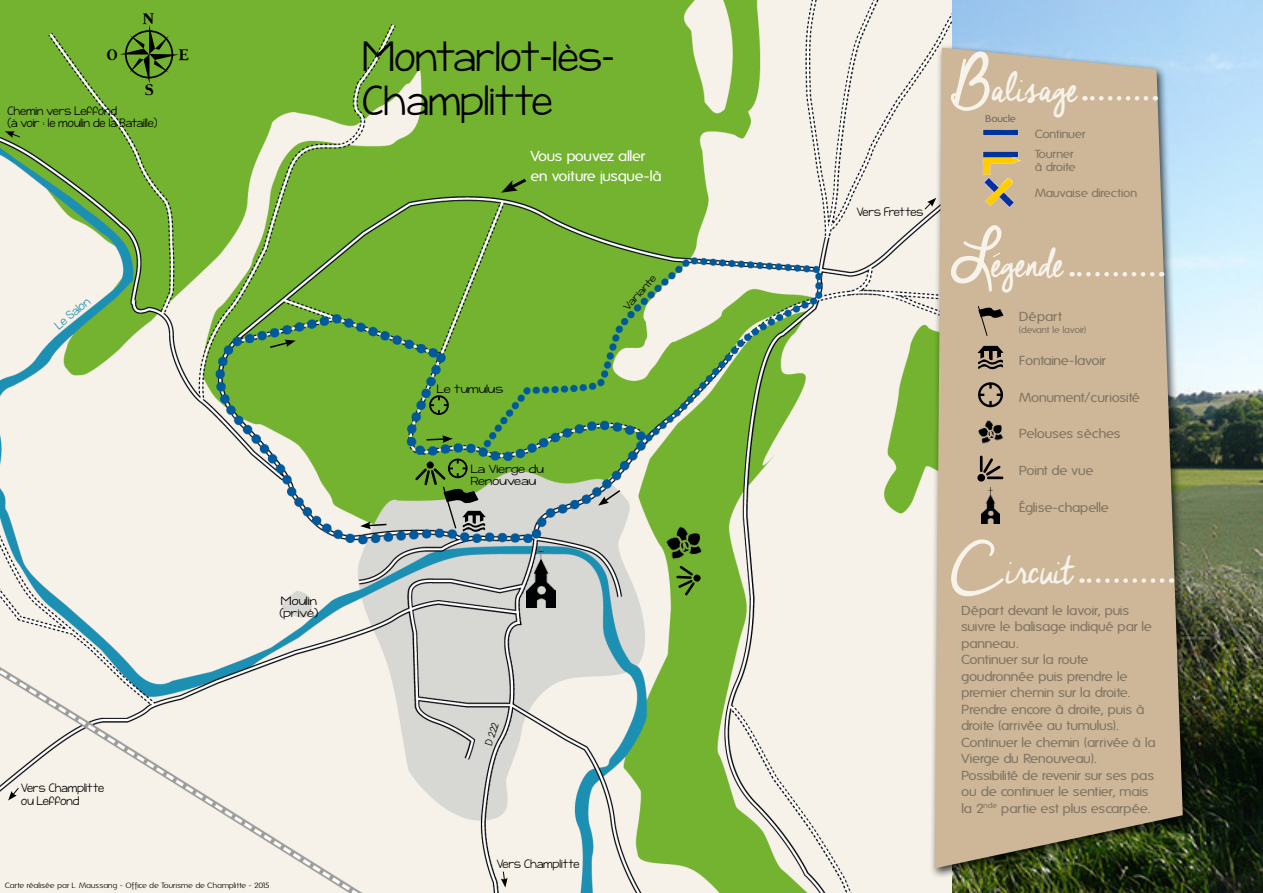
<style>
.page{position:relative;width:1263px;height:893px;background:#fff}
.page>*{position:absolute;margin:0;border:0;box-sizing:border-box;transform-origin:0 0}
.t1{font:40.5px "Cheddar Jack";letter-spacing:-.025em;color:#f7f2ea}
.t2{font:36px/43.2px "KG Payphone";letter-spacing:.015em;color:#000}
.t3{font:14.1px/19.5px "Folks";letter-spacing:-.035em;color:#fff;scale:1.18 1}
.t4{font:700 13.2px "Ursa Serif";color:#000}
.t5{font:12.75px/16.5px "Folks";letter-spacing:-.035em;color:#827563;scale:1.18 1}
.t6{font:11.55px/13.5px "Folks";letter-spacing:-.035em;color:#827563;scale:1.18 1}
.t7{font:10.5px/12.6px "KG Payphone";letter-spacing:.01em;color:#000}
.t8{font:10.5px "KG Payphone";letter-spacing:-.035em;color:#000}
.t9{font:10.5px "KG Payphone";color:#1e8fb1}
.t10{font:10.2px/12px "KG Payphone";letter-spacing:.015em;color:#000;scale:1.18 1}
.t11{font:9.6px "Folks";letter-spacing:-.035em;color:#72675d;scale:1.18 1}
.t12{font:9px "KG Payphone";color:#000}
.t13{font:8.85px "Folks";letter-spacing:-.035em;color:#827563;scale:1.18 1}
.t14{font:8.85px "KG Payphone";color:#000;scale:1.18 1}
.t15{font:300 7.65px "Folks";letter-spacing:-.035em;color:#000;scale:1.18 1}
.s1{font-size:72px}
</style>
<div class="page">
<img style="left:951px;top:0;width:312px;height:893px">
<img style="left:0;top:0;width:951px;height:893px">
<svg style="left:120px;top:25px;width:59px;height:59px;background:#5a8d24"></svg>
<img style="left:526px;top:546px;width:29px;height:61px">
<img style="left:665px;top:525px;width:37px;height:35px">
<svg style="left:675px;top:564px;width:26px;height:33px"></svg>
<div style="left:429px;top:395px;width:20px;height:20px;border:2px solid #000;border-radius:50%"></div>
<svg style="left:430px;top:396px;width:18px;height:18px"></svg>
<svg style="left:360px;top:522px;width:28px;height:7px"></svg>
<svg style="left:268px;top:340px;width:28px;height:9px"></svg>
<svg style="left:425px;top:435px;width:28px;height:8px"></svg>
<svg style="left:598px;top:489px;width:24px;height:17px"></svg>
<div style="left:929px;top:43px;width:264px;height:836px;background:#000;opacity:.75"></div>
<svg style="left:935px;top:48px;width:248px;height:820px;background:#c3b195"></svg>
<svg style="left:978px;top:306px;width:25px;height:31px"></svg>
<div style="left:978px;top:382px;width:25px;height:25px;border:2px solid #000;border-radius:50%"></div>
<svg style="left:979px;top:383px;width:23px;height:23px"></svg>
<div style="left:977px;top:474px;width:8px;height:8px;background:#000;border-radius:50%"></div>
<hr style="left:988px;top:476px;width:14px;height:3px;background:#000">
<svg style="left:980px;top:456px;width:23px;height:22px"></svg>
<img style="left:977px;top:419px;width:27px;height:25px">
<img style="left:982px;top:487px;width:17px;height:36px">
<svg style="left:977px;top:346px;width:26px;height:24px"></svg>
<svg style="left:501px;top:176px;width:28px;height:17px"></svg>
<svg style="left:413px;top:459px;width:73px;height:73px;background:#829f66"></svg>
<svg style="left:8px;top:787px;width:11px;height:13px"></svg>
<svg style="left:5px;top:131px;width:16px;height:7px"></svg>
<svg style="left:924px;top:198px;width:12px;height:12px"></svg>
<svg style="left:501px;top:871px;width:7px;height:17px"></svg>
<svg style="left:1084px;top:96px;width:62px;height:5px"></svg>
<img style="left:980px;top:111px;width:41px;height:103px">
<svg style="left:1071px;top:272px;width:81px;height:4px"></svg>
<svg style="left:992px;top:251px;width:9px;height:7px"></svg>
<svg style="left:1081px;top:578px;width:81px;height:5px"></svg>
<p class="t4" style="left:107px;top:46px;width:12px">O</p>
<p class="t4" style="left:143px;top:10px;width:12px">N</p>
<p class="t4" style="left:145px;top:82px;width:10px">S</p>
<p class="t7" style="left:7px;top:104px;width:152px">Chemin vers Leffond<br>(à voir : le moulin de la Bataille)</p>
<p class="t4" style="left:179px;top:46px;width:11px">E</p>
<p class="t9" style="left:52px;top:321px;width:43px;rotate:-40deg">Le Salon</p>
<p class="t10" style="left:279px;top:595px;width:34px">Moulin (privé)</p>
<p class="t7" style="left:21px;top:781px;width:84px">Vers Champlitte ou Leffond</p>
<p class="t15" style="left:5px;top:881px;width:226px">Carte réalisée par L. Maussang - Office de Tourisme de Champlitte - 2015</p>
<h2 class="t2" style="left:363px;top:36px;width:253px">Montarlot-lès-<br>Champlitte</h2>
<p class="t3" style="left:530px;top:147px;width:113px">Vous pouvez aller en voiture jusque-là</p>
<p class="t10" style="left:437px;top:383px;width:58px">Le tumulus</p>
<p class="t10" style="left:471px;top:463px;width:63px">La Vierge du<br>Renouveau</p>
<p class="t14" style="left:621px;top:305px;width:38px;rotate:-48deg">Variante</p>
<p class="t12" style="left:483px;top:743px;width:24px;rotate:-72deg">D 222</p>
<p class="t7" style="left:497px;top:857px;width:84px">Vers Champlitte</p>
<p class="t8" style="left:857px;top:205px;width:68px">Vers Frettes</p>
<h1 class="t1" style="left:951px;top:68px;width:129px"><span class="s1">B</span>alisage</h1>
<p class="t6" style="left:1035px;top:127px;width:45px">Continuer</p>
<p class="t11" style="left:985px;top:114px;width:28px">Boucle</p>
<p class="t6" style="left:1035px;top:147px;width:36px">Tourner à droite</p>
<p class="t6" style="left:1035px;top:187px;width:89px">Mauvaise direction</p>
<h1 class="t1" style="left:951px;top:243px;width:115px"><span class="s1">L</span>egende</h1>
<p class="t5" style="left:1019px;top:308px;width:38px">Départ</p>
<p class="t13" style="left:1019px;top:325px;width:59px">(devant le lavoir)</p>
<p class="t5" style="left:1019px;top:352px;width:75px">Fontaine-lavoir</p>
<p class="t5" style="left:1019px;top:389px;width:104px">Monument/curiosité</p>
<p class="t5" style="left:1019px;top:426px;width:88px">Pelouses sèches</p>
<p class="t5" style="left:1019px;top:463px;width:65px">Point de vue</p>
<p class="t5" style="left:1019px;top:500px;width:78px">Église-chapelle</p>
<h1 class="t1" style="left:951px;top:550px;width:127px"><span class="s1">C</span>ircuit</h1>
<p class="t5" style="left:961px;top:602px;width:167px">Départ devant le lavoir, puis suivre le balisage indiqué par le panneau.<br>Continuer sur la route goudronnée puis prendre le premier chemin sur la droite.<br>Prendre encore à droite, puis à droite (arrivée au tumulus).<br>Continuer le chemin (arrivée à la<br>Vierge du Renouveau).<br>Possibilité de revenir sur ses pas ou de continuer le sentier, mais la 2<sup>nde</sup> partie est plus escarpée.</p>
</div>
